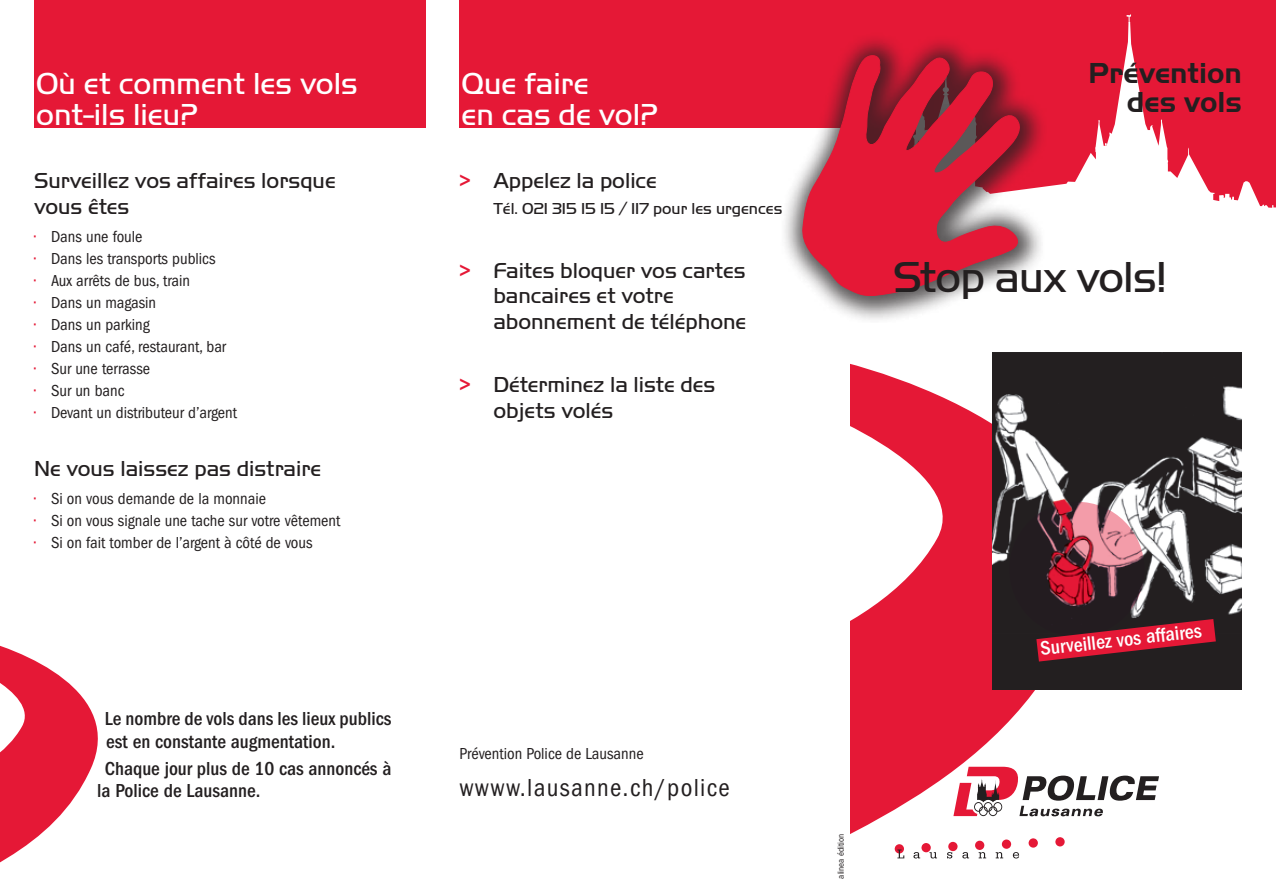
<style>
.page{position:relative;width:1276px;height:893px;background:#fff}
.page>*{position:absolute;margin:0;border:0;box-sizing:border-box;transform-origin:0 0}
.t1{font:45px "Handel Got D Ligh";letter-spacing:-.015em;color:#231f20}
.t2{font:31.5px/31.5px "Handel Got D Ligh";color:#fff}
.t3{font:700 30px/28.5px "Handel Got D";color:#231f20;text-align:right}
.t4{font:condensed 25.5px "Franklin Gothic";letter-spacing:.05em;color:#231f20}
.t5{font:22.5px/25.5px "Handel Got D Ligh";color:#231f20}
.t6{font:500 condensed 20.25px "Franklin Gothic";color:#fff}
.t7{font:500 condensed 19.5px/22.5px "Franklin Gothic";color:#231f20}
.t8{font:condensed 16.5px "Franklin Gothic";color:#231f20}
.t9{font:16.5px "Handel Got D Ligh";color:#231f20}
.t10{font:condensed 9px "Franklin Gothic";color:#231f20}
.s1{color:#e51836}
</style>
<div class="page">
<div style="left:34px;top:0;width:391px;height:128px;background:#e51836"></div>
<div style="left:850px;top:0;width:426px;height:237px;background:#e51836"></div>
<svg style="left:850px;top:363px;width:235px;height:496px;fill:#e51836"></svg>
<svg style="left:913px;top:852px;width:7px;height:6px"></svg>
<svg style="left:929px;top:852px;width:8px;height:6px"></svg>
<svg style="left:947px;top:852px;width:5px;height:6px"></svg>
<svg style="left:962px;top:852px;width:7px;height:6px"></svg>
<svg style="left:978px;top:852px;width:8px;height:6px"></svg>
<svg style="left:995px;top:852px;width:8px;height:6px"></svg>
<svg style="left:1013px;top:852px;width:6px;height:6px"></svg>
<svg style="left:894px;top:844px;width:10px;height:10px"></svg>
<div style="left:921px;top:843px;width:10px;height:9px;background:#e51836;border-radius:50%"></div>
<div style="left:948px;top:842px;width:9px;height:9px;background:#e51836;border-radius:50%"></div>
<div style="left:975px;top:840px;width:9px;height:10px;background:#e51836;border-radius:50%"></div>
<svg style="left:1001px;top:839px;width:10px;height:10px"></svg>
<svg style="left:1028px;top:838px;width:10px;height:10px"></svg>
<div style="left:1055px;top:837px;width:9px;height:10px;background:#e51836;border-radius:50%"></div>
<svg style="left:897px;top:849px;width:7px;height:9px"></svg>
<svg style="left:953px;top:767px;width:206px;height:49px"></svg>
<svg style="left:1126px;top:14px;width:5px;height:8px"></svg>
<svg style="left:1046px;top:22px;width:230px;height:215px"></svg>
<div style="left:459px;top:0;width:391px;height:128px;background:#e51836"></div>
<div style="left:992px;top:353px;width:250px;height:337px;background:#231f20"></div>
<img style="left:992px;top:386px;width:250px;height:232px">
<div style="left:776px;top:29px;width:270px;height:294px;background:#231f20;opacity:.75"></div>
<svg style="left:801px;top:54px;width:223px;height:243px"></svg>
<svg style="left:1009px;top:502px;width:135px;height:135px"></svg>
<svg style="left:0;top:645px;width:98px;height:218px"></svg>
<svg style="left:1036px;top:619px;width:179px;height:42px"></svg>
<h2 class="t2" style="left:36px;top:67px;width:323px">Où et comment les vols ont-ils lieu?</h2>
<h3 class="t5" style="left:34px;top:168px;width:303px">Surveillez vos affaires lorsque vous êtes</h3>
<p class="t8" style="left:34px;top:227px;width:110px"><span class="s1">•</span> Dans une foule</p>
<p class="t8" style="left:34px;top:249px;width:183px"><span class="s1">•</span> Dans les transports publics</p>
<p class="t8" style="left:34px;top:271px;width:158px"><span class="s1">•</span> Aux arrêts de bus, train</p>
<p class="t8" style="left:34px;top:293px;width:124px"><span class="s1">•</span> Dans un magasin</p>
<p class="t8" style="left:34px;top:315px;width:117px"><span class="s1">•</span> Dans un parking</p>
<p class="t8" style="left:34px;top:337px;width:194px"><span class="s1">•</span> Dans un café, restaurant, bar</p>
<p class="t8" style="left:34px;top:359px;width:118px"><span class="s1">•</span> Sur une terrasse</p>
<p class="t8" style="left:34px;top:381px;width:92px"><span class="s1">•</span> Sur un banc</p>
<p class="t8" style="left:34px;top:403px;width:204px"><span class="s1">•</span> Devant un distributeur d’argent</p>
<h3 class="t5" style="left:34px;top:455px;width:289px">Ne vous laissez pas distraire</h3>
<p class="t8" style="left:34px;top:489px;width:233px"><span class="s1">•</span> Si on vous demande de la monnaie</p>
<p class="t8" style="left:34px;top:511px;width:308px"><span class="s1">•</span> Si on vous signale une tache sur votre vêtement</p>
<p class="t8" style="left:34px;top:533px;width:280px"><span class="s1">•</span> Si on fait tomber de l’argent à côté de vous</p>
<p class="t7" style="left:105px;top:708px;width:288px">Le nombre de vols dans les lieux publics est en constante augmentation.</p>
<p class="t7" style="left:97px;top:757px;width:295px;text-indent:8px">Chaque jour plus de 10 cas annoncés à la Police de Lausanne.</p>
<h2 class="t2" style="left:461px;top:67px;width:198px">Que faire<br>en cas de vol?</h2>
<h3 class="t5" style="left:459px;top:168px;width:199px"><span class="s1">&gt;</span> Appelez la police</h3>
<p class="t9" style="left:493px;top:199px;width:290px">Tél. 021 315 15 15 / 117 pour les urgences</p>
<h3 class="t5" style="left:493px;top:257px;width:254px;text-indent:-34px"><span class="s1">&gt;</span> Faites bloquer vos cartes bancaires et votre abonnement de téléphone</h3>
<h3 class="t5" style="left:493px;top:372px;width:223px;text-indent:-34px"><span class="s1">&gt;</span> Déterminez la liste des objets volés</h3>
<h3 class="t3" style="left:1088px;top:59px;width:155px">Prévention des vols</h3>
<h1 class="t1" style="left:893px;top:251px;width:275px">Stop aux vols!</h1>
<p class="t8" style="left:459px;top:744px;width:186px">Prévention Police de Lausanne</p>
<h3 class="t4" style="left:459px;top:773px;width:272px">wwww.lausanne.ch/police</h3>
<p class="t10" style="left:835px;top:878px;width:46px;rotate:-90deg">alinea édition</p>
<p class="t6" style="left:1039px;top:638px;width:163px;rotate:-7deg">Surveillez vos affaires</p>
</div>
